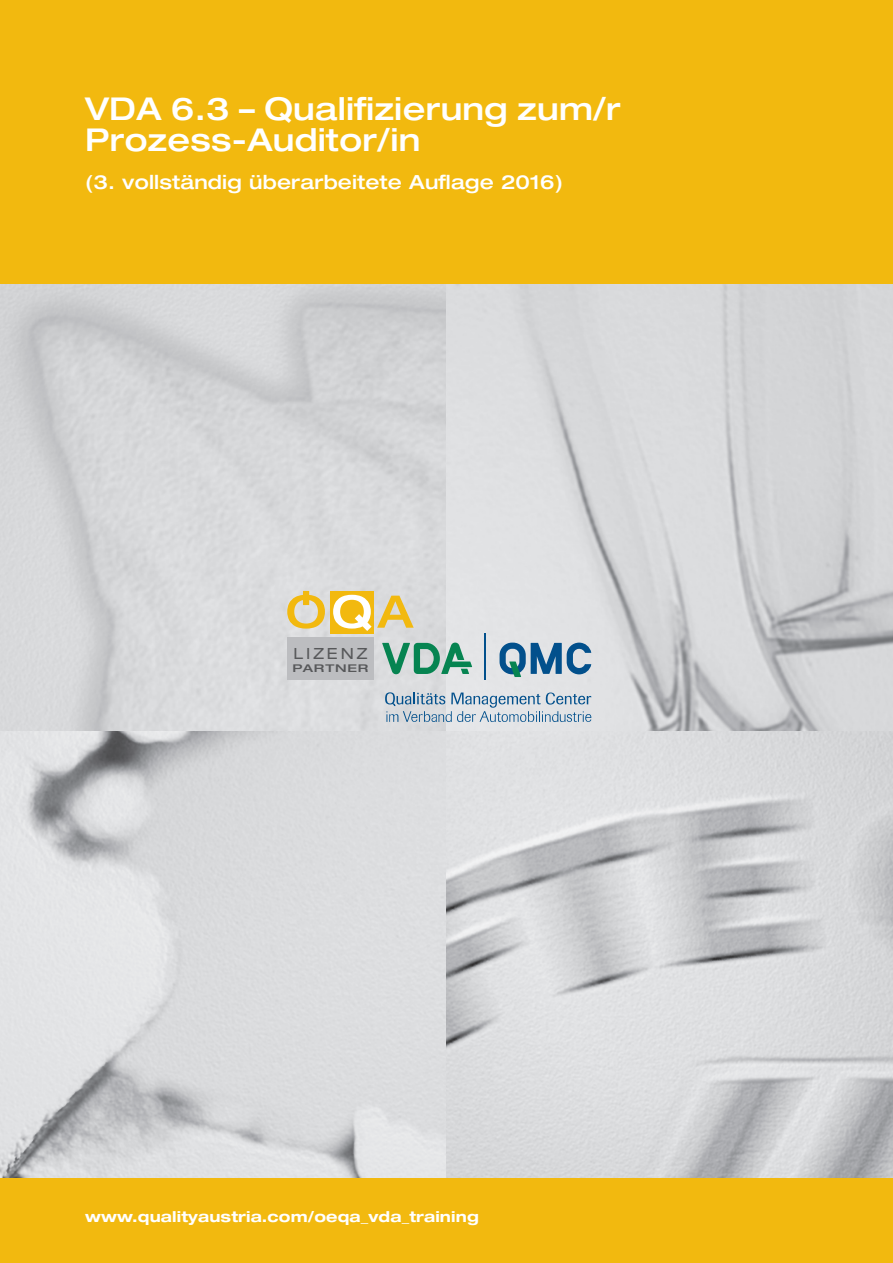
<style>
.page{position:relative;width:893px;height:1263px;background:#f2b90f}
.page>*{position:absolute;margin:0;border:0;box-sizing:border-box;transform-origin:0 0}
.t1{font:500 expanded 31.5px/31.5px "Helvetica Neue LT Std";letter-spacing:.01em;color:#fff}
.t2{font:500 expanded 19.5px "Helvetica Neue LT Std";letter-spacing:.01em;color:#fff}
.t3{font:expanded 15.45px "Helvetica Neue LT Std";letter-spacing:.19em;color:#57585a}
.t4{font:700 expanded 15px "Helvetica Neue LT Std";letter-spacing:.01em;color:#fff}
.t5{font:500 expanded 10.65px "Helvetica Neue LT Std";letter-spacing:.06em;color:#57585a;scale:1.22 1}
</style>
<div class="page">
<img style="left:0;top:285px;width:893px;height:892px">
<div style="left:287px;top:638px;width:87px;height:42px;background:#bcbdc0"></div>
<svg style="left:382px;top:642px;width:90px;height:33px;background:#7eb6a1"></svg>
<hr style="left:485px;top:633px;width:1px;height:47px;background:#02508c">
<svg style="left:385px;top:692px;width:206px;height:30px;background:#b4c4d2"></svg>
<svg style="left:500px;top:643px;width:91px;height:34px;background:#6f99b5"></svg>
<svg style="left:287px;top:591px;width:38px;height:38px"></svg>
<div style="left:330px;top:591px;width:44px;height:42px;background:#f2b90f"></div>
<svg style="left:333px;top:595px;width:81px;height:36px"></svg>
<p class="t1" style="left:85px;top:92px;width:537px">VDA 6.3 – Qualifizierung zum/r<br>Prozess-Auditor/in</p>
<p class="t2" style="left:85px;top:170px;width:480px">(3. vollständig überarbeitete Auflage 2016)</p>
<p class="t3" style="left:294px;top:644px;width:75px">LIZENZ</p>
<p class="t5" style="left:292px;top:661px;width:64px">PARTNER</p>
<p class="t4" style="left:85px;top:1208px;width:395px">www.qualityaustria.com/oeqa_vda_training</p>
</div>
